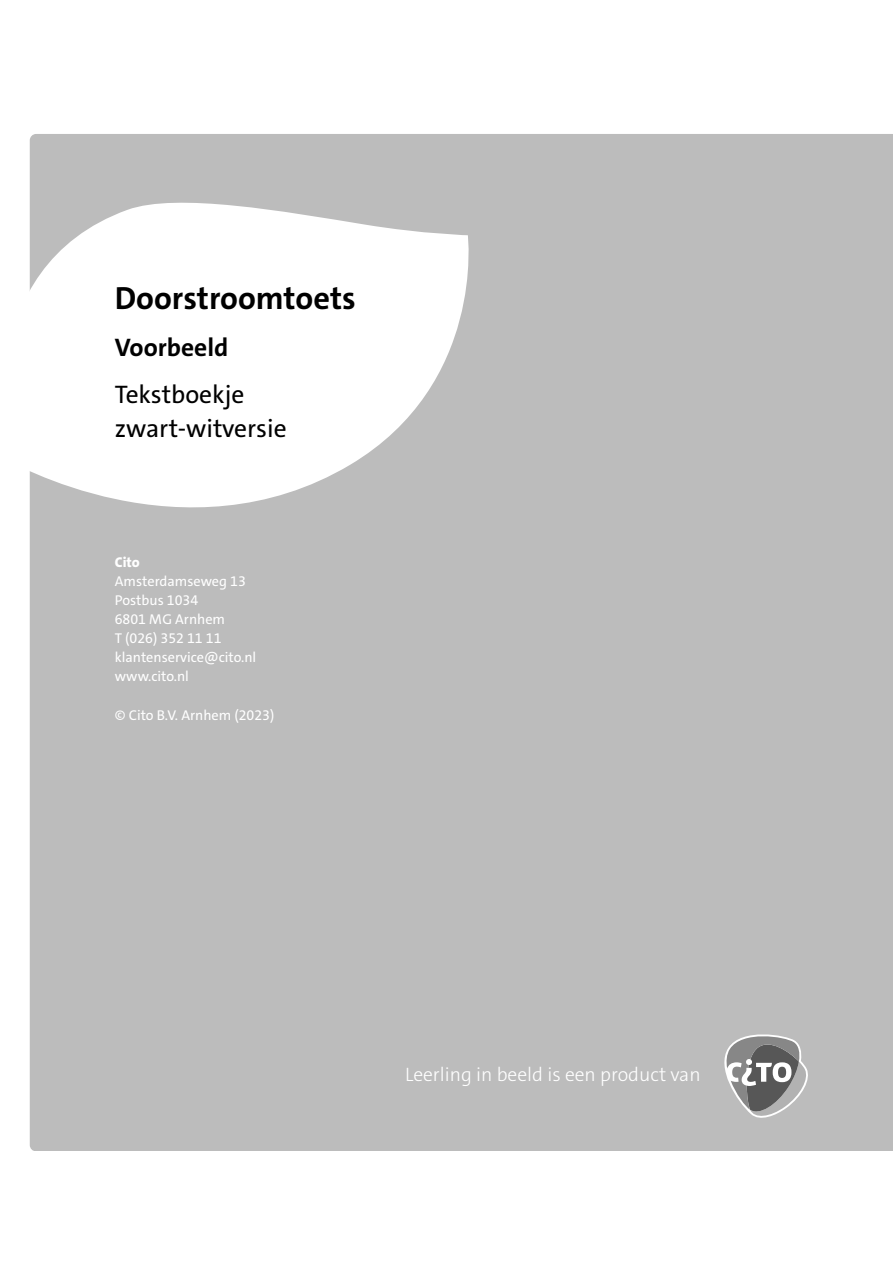
<style>
.page{position:relative;width:893px;height:1263px;background:#fff}
.page>*{position:absolute;margin:0;border:0;box-sizing:border-box;transform-origin:0 0}
.t1{font:700 32.25px "The Sans Cito";color:#000}
.t2{font:25.5px/34px "The Sans Cito";color:#000}
.t3{font:700 25.5px "The Sans Cito";color:#000}
.t4{font:300 19.5px "The Sans Cito";color:#fff}
.t5{font:14.25px/19.2px "The Sans Cito";color:#fff}
.t6{font:800 14.25px "The Sans Cito";color:#fff}
</style>
<div class="page">
<div style="left:30px;top:134px;width:863px;height:1017px;background:#bcbcbc"></div>
<div style="left:681px;top:894px;width:212px;height:257px;background:#bcbcbc"></div>
<svg style="left:29px;top:192px;width:456px;height:372px"></svg>
<svg style="left:715px;top:1027px;width:96px;height:95px;background:#a5a5a5"></svg>
<h1 class="t1" style="left:115px;top:278px;width:242px">Doorstroomtoets</h1>
<h2 class="t3" style="left:115px;top:331px;width:115px">Voorbeeld</h2>
<h2 class="t2" style="left:115px;top:377px;width:173px">Tekstboekje zwart-witversie</h2>
<p class="t6" style="left:115px;top:553px;width:27px">Cito</p>
<p class="t5" style="left:115px;top:571px;width:143px">Amsterdamseweg 13<br>Postbus 1034<br>6801 MG Arnhem<br>T (026) 352 11 11 klantenservice@cito.nl www.cito.nl</p>
<p class="t5" style="left:115px;top:705px;width:161px">© Cito B.V. Arnhem (2023)</p>
<h3 class="t4" style="left:405px;top:1062px;width:297px">Leerling in beeld is een product van</h3>
</div>
